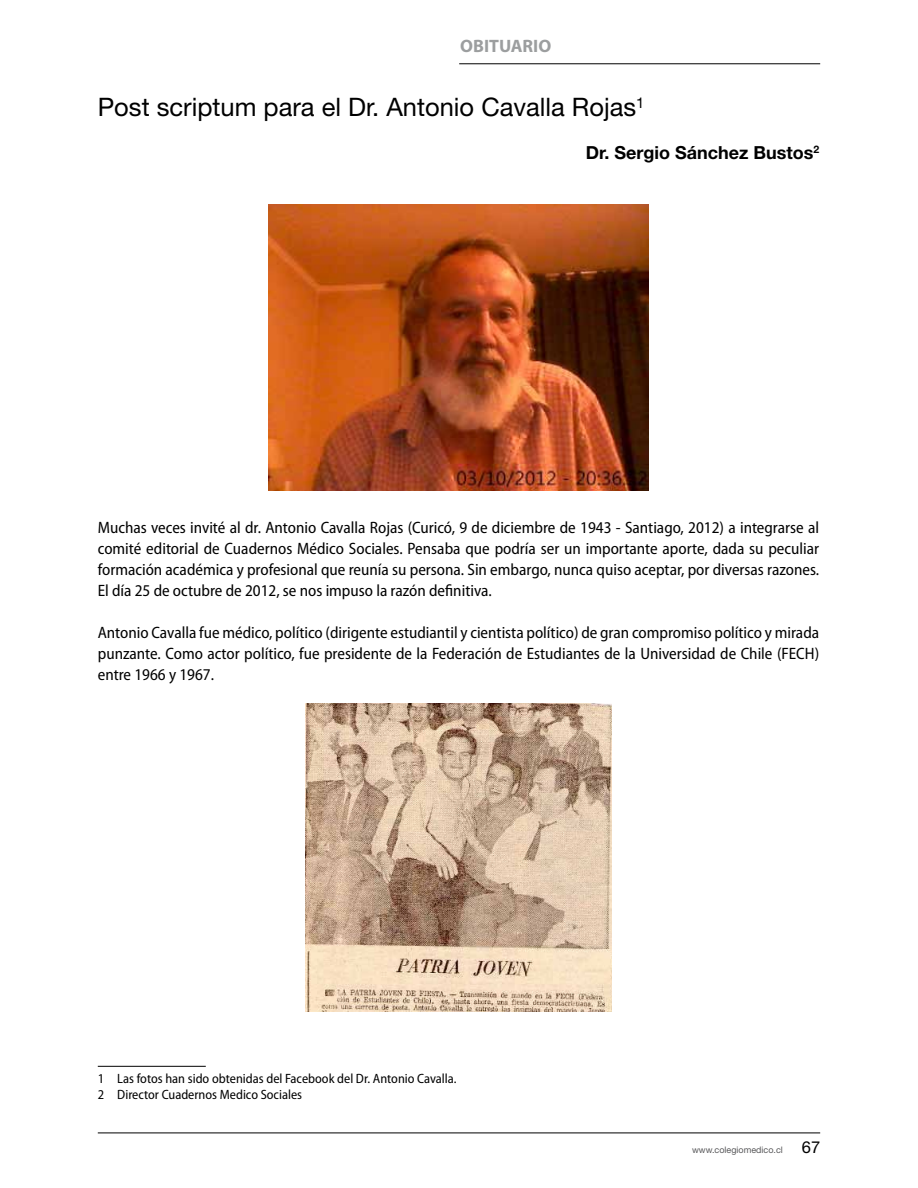
<style>
.page{position:relative;width:918px;height:1188px;background:#fff}
.page>*{position:absolute;margin:0;border:0;box-sizing:border-box;transform-origin:0 0}
.t1{font:25.5px "Helvetica Neue LT Std";color:#000}
.t2{font:700 18px "Helvetica Neue LT Std";color:#000}
.t3{font:700 18px "Myriad Pro";color:#9c9e9f}
.t4{font:semi-condensed 16.5px/21px "Myriad Pro";color:#000;text-align:justify}
.t5{font:semi-condensed 13.5px/16.2px "Myriad Pro";color:#000}
.t6{font:9px "Helvetica Neue LT Std";color:#58585a}
.s1{font-size:16.5px;color:#000}
</style>
<div class="page">
<hr style="left:459px;top:63px;width:361px;height:1px;background:#000">
<hr style="left:98px;top:1133px;width:722px;height:1px;background:#000">
<img style="left:268px;top:204px;width:381px;height:286px">
<img style="left:305px;top:704px;width:307px;height:307px">
<hr style="left:98px;top:1066px;width:108px;height:1px;background:#000">
<p class="t3" style="left:460px;top:35px;width:93px">OBITUARIO</p>
<h1 class="t1" style="left:98px;top:92px;width:548px">Post scriptum para el Dr. Antonio Cavalla Rojas<sup>1</sup></h1>
<p class="t2" style="left:586px;top:141px;width:235px">Dr. Sergio Sánchez Bustos<sup>2</sup></p>
<p class="t4" style="left:98px;top:516px;width:723px">Muchas veces invité al dr. Antonio Cavalla Rojas (Curicó, 9 de diciembre de 1943 - Santiago, 2012) a integrarse al comité editorial de Cuadernos Médico Sociales. Pensaba que podría ser un importante aporte, dada su peculiar formación académica y profesional que reunía su persona. Sin embargo, nunca quiso aceptar, por diversas razones.<br>El día 25 de octubre de 2012, se nos impuso la razón definitiva.</p>
<p class="t4" style="left:98px;top:621px;width:723px">Antonio Cavalla fue médico, político (dirigente estudiantil y cientista político) de gran compromiso político y mirada punzante. Como actor político, fue presidente de la Federación de Estudiantes de la Universidad de Chile (FECH) entre 1966 y 1967.</p>
<p class="t5" style="left:98px;top:1070px;width:360px">1 Las fotos han sido obtenidas del Facebook del Dr. Antonio Cavalla.<br>2 Director Cuadernos Medico Sociales</p>
<p class="t6" style="left:692px;top:1145px;width:130px">www.colegiomedico.cl <span class="s1">67</span></p>
</div>
